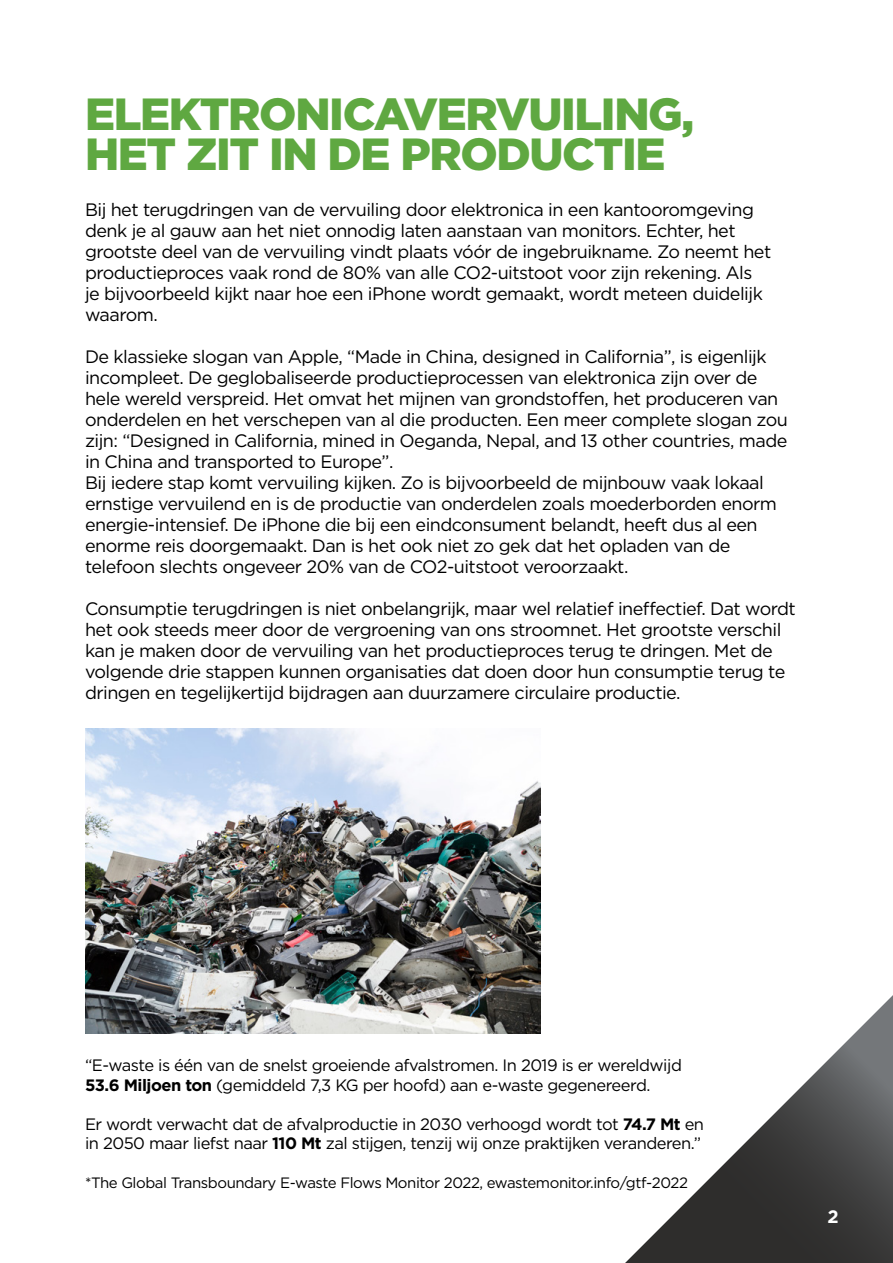
<style>
.page{position:relative;width:893px;height:1263px;background:#fff}
.page>*{position:absolute;margin:0;border:0;box-sizing:border-box;transform-origin:0 0}
.t1{font:900 45px/40.5px "Gotham";letter-spacing:-.03em;color:#5fa841}
.t2{font:18px/21px "Gotham";letter-spacing:-.03em;color:#000}
.t3{font:700 18px "Gotham";color:#fff}
.t4{font:16.5px/19.5px "Gotham";letter-spacing:-.03em;color:#000}
.t5{font:15px "Gotham";letter-spacing:-.03em;color:#000}
.s1{font-weight:700}
</style>
<div class="page">
<svg style="left:625px;top:995px;width:268px;height:268px"></svg>
<img style="left:85px;top:728px;width:456px;height:305px">
<p class="t1" style="left:85px;top:93px;width:611px">ELEKTRONICAVERVUILING,<br>HET ZIT IN DE PRODUCTIE</p>
<p class="t2" style="left:85px;top:199px;width:688px">Bij het terugdringen van de vervuiling door elektronica in een kantooromgeving denk je al gauw aan het niet onnodig laten aanstaan van monitors. Echter, het grootste deel van de vervuiling vindt plaats vóór de ingebruikname. Zo neemt het productieproces vaak rond de 80% van alle CO2-uitstoot voor zijn rekening. Als je bijvoorbeeld kijkt naar hoe een iPhone wordt gemaakt, wordt meteen duidelijk waarom.</p>
<p class="t2" style="left:85px;top:346px;width:704px">De klassieke slogan van Apple, “Made in China, designed in California”, is eigenlijk incompleet. De geglobaliseerde productieprocessen van elektronica zijn over de hele wereld verspreid. Het omvat het mijnen van grondstoffen, het produceren van onderdelen en het verschepen van al die producten. Een meer complete slogan zou zijn: “Designed in California, mined in Oeganda, Nepal, and 13 other countries, made in China and transported to Europe”.</p>
<p class="t2" style="left:85px;top:472px;width:693px">Bij iedere stap komt vervuiling kijken. Zo is bijvoorbeeld de mijnbouw vaak lokaal ernstige vervuilend en is de productie van onderdelen zoals moederborden enorm energie-intensief. De iPhone die bij een eindconsument belandt, heeft dus al een enorme reis doorgemaakt. Dan is het ook niet zo gek dat het opladen van de telefoon slechts ongeveer 20% van de CO2-uitstoot veroorzaakt.</p>
<p class="t2" style="left:85px;top:598px;width:712px">Consumptie terugdringen is niet onbelangrijk, maar wel relatief ineffectief. Dat wordt het ook steeds meer door de vergroening van ons stroomnet. Het grootste verschil kan je maken door de vervuiling van het productieproces terug te dringen. Met de volgende drie stappen kunnen organisaties dat doen door hun consumptie terug te dringen en tegelijkertijd bijdragen aan duurzamere circulaire productie.</p>
<p class="t4" style="left:85px;top:1055px;width:598px">“E-waste is één van de snelst groeiende afvalstromen. In 2019 is er wereldwijd<br><span class="s1">53.6 Miljoen ton</span> (gemiddeld 7,3 KG per hoofd) aan e-waste gegenereerd.</p>
<p class="t4" style="left:85px;top:1114px;width:621px">Er wordt verwacht dat de afvalproductie in 2030 verhoogd wordt tot <span class="s1">74.7 Mt</span> en in 2050 maar liefst naar <span class="s1">110 Mt</span> zal stijgen, tenzij wij onze praktijken veranderen.”</p>
<p class="t5" style="left:85px;top:1173px;width:604px">*The Global Transboundary E-waste Flows Monitor 2022, ewastemonitor.info/gtf-2022</p>
<p class="t3" style="left:827px;top:1205px;width:13px">2</p>
</div>
